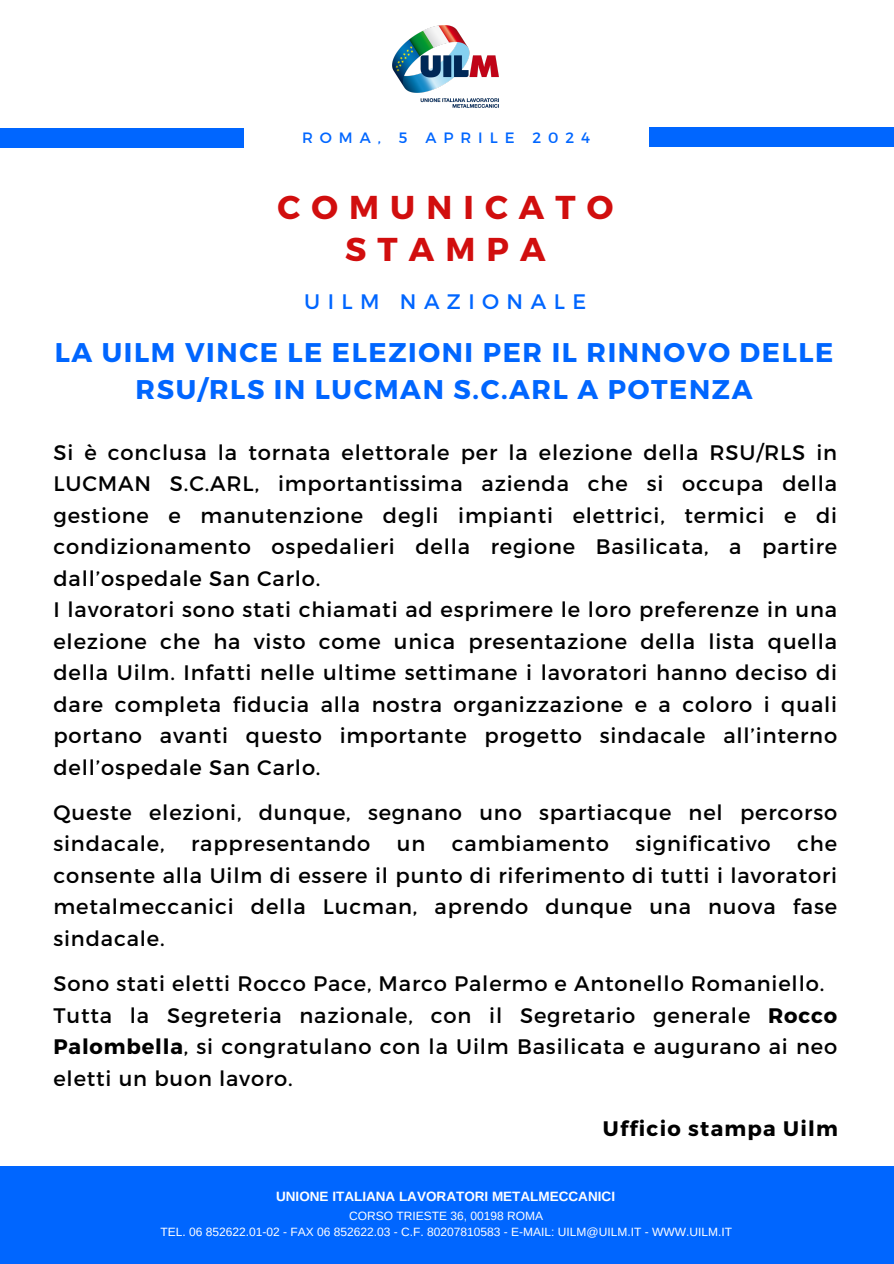
<style>
.page{position:relative;width:894px;height:1264px;background:#fff}
.page>*{position:absolute;margin:0;border:0;box-sizing:border-box;transform-origin:0 0}
.t1{font:700 33px/41.7px "Montserrat";letter-spacing:.335em;color:#d10e0e;text-align:center}
.t2{font:700 27px/37.2px "Montserrat";letter-spacing:.06em;color:#06f;text-align:center}
.t3{font:21px/31.5px "Montserrat";letter-spacing:.04em;color:#000}
.t4{font:700 21px "Montserrat";letter-spacing:.06em;color:#000}
.t5{font:21px "Montserrat";letter-spacing:.355em;color:#06f}
.t6{font:15px "Montserrat";letter-spacing:.465em;color:#06f}
.t7{font:700 13.5px "Arimo";color:#fff}
.t8{font:12px "Arimo";color:#fff}
.s1{font-weight:700}
</style>
<div class="page">
<div style="left:0;top:128px;width:243px;height:19px;background:#06f"></div>
<div style="left:648px;top:128px;width:245px;height:19px;background:#06f"></div>
<img style="left:392px;top:25px;width:106px;height:82px">
<div style="left:0;top:1166px;width:893px;height:97px;background:#06f"></div>
<p class="t6" style="left:302px;top:128px;width:290px">ROMA, 5 APRILE 2024</p>
<h1 class="t1" style="left:277px;top:185px;width:337px">COMUNICATO<br>STAMPA</h1>
<h3 class="t5" style="left:304px;top:288px;width:283px">UILM NAZIONALE</h3>
<h2 class="t2" style="left:55px;top:332px;width:780px">LA UILM VINCE LE ELEZIONI PER IL RINNOVO DELLE<br>RSU/RLS IN LUCMAN S.C.ARL A POTENZA</h2>
<h5 class="t3" style="left:53px;top:435px;width:785px">Si è conclusa la tornata elettorale per la elezione della RSU/RLS in LUCMAN S.C.ARL, importantissima azienda che si occupa della gestione e manutenzione degli impianti elettrici, termici e di condizionamento ospedalieri della regione Basilicata, a partire dall’ospedale San Carlo.<br>I lavoratori sono stati chiamati ad esprimere le loro preferenze in una elezione che ha visto come unica presentazione della lista quella della Uilm. Infatti nelle ultime settimane i lavoratori hanno deciso di dare completa fiducia alla nostra organizzazione e a coloro i quali portano avanti questo importante progetto sindacale all’interno dell’ospedale San Carlo.</h5>
<h5 class="t3" style="left:53px;top:795px;width:785px">Queste elezioni, dunque, segnano uno spartiacque nel percorso sindacale,</h5>
<h5 class="t3" style="left:191px;top:827px;width:181px">rappresentando</h5>
<h5 class="t3" style="left:397px;top:827px;width:30px">un</h5>
<h5 class="t3" style="left:452px;top:827px;width:158px">cambiamento</h5>
<h5 class="t3" style="left:635px;top:827px;width:137px">significativo</h5>
<h5 class="t3" style="left:53px;top:827px;width:785px;text-align:justify;text-indent:743px">che consente alla Uilm di essere il punto di riferimento di tutti i lavoratori metalmeccanici della Lucman, aprendo dunque una nuova fase sindacale.</h5>
<h5 class="t3" style="left:53px;top:966px;width:772px">Sono stati eletti Rocco Pace, Marco Palermo e Antonello Romaniello.</h5>
<p class="t3" style="left:53px;top:998px;width:785px;text-align:justify">Tutta la Segreteria nazionale, con il Segretario generale <span class="s1">Rocco Palombella</span>, si congratulano con la Uilm Basilicata e augurano ai neo eletti un buon lavoro.</p>
<p class="t4" style="left:602px;top:1115px;width:236px">Ufficio stampa Uilm</p>
<h4 class="t7" style="left:276px;top:1188px;width:340px">UNIONE ITALIANA LAVORATORI METALMECCANICI</h4>
<h6 class="t8" style="left:349px;top:1208px;width:195px">CORSO TRIESTE 36, 00198 ROMA</h6>
<p class="t8" style="left:160px;top:1224px;width:573px">TEL. 06 852622.01-02 - FAX 06 852622.03 - C.F. 80207810583 - E-MAIL: UILM@UILM.IT - WWW.UILM.IT</p>
</div>
